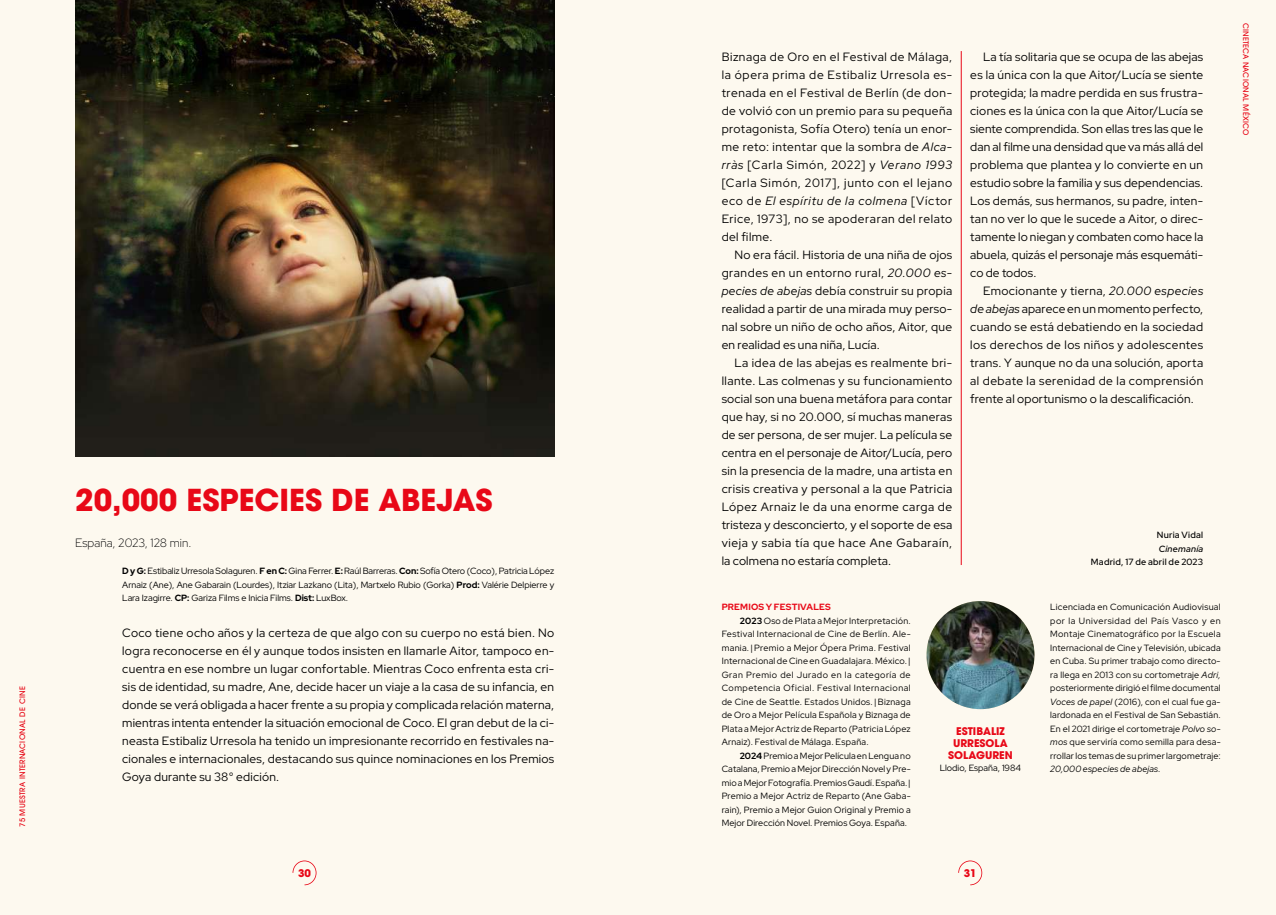
<style>
.page{position:relative;width:1276px;height:915px;background:#fff}
.page>*{position:absolute;margin:0;border:0;box-sizing:border-box;transform-origin:0 0}
.t1{font:700 30px "ITC Avant Garde Pro";color:#e80817}
.t2{font:12px/18px "Red Hat Display";letter-spacing:.02em;color:#000;text-align:justify}
.t3{font:300 12px "Red Hat Display";color:#000}
.t4{font:700 10.5px/12px "ITC Avant Garde Pro";color:#e80817;text-align:center}
.t5{font:9px/13.5px "Red Hat Display";letter-spacing:.02em;color:#000;text-align:justify}
.t6{font:9px "Red Hat Display";letter-spacing:.055em;color:#000}
.t7{font:9px "Red Hat Display";letter-spacing:.04em;color:#000}
.t8{font:600 9px "Red Hat Display";letter-spacing:.03em;color:#000}
.t9{font:italic 9px "Red Hat Display";letter-spacing:.02em;color:#000}
.t10{font:700 9px "Red Hat Display";letter-spacing:.02em;color:#e80817}
.t11{font:9px "Red Hat Display";color:#000}
.t12{font:italic 600 9px "Red Hat Display";letter-spacing:.03em;color:#000}
.t13{font:500 7.5px "ITC Avant Garde Pro";letter-spacing:.03em;color:#e80817}
.s1{font-weight:700}
.s2{font-style:italic}
</style>
<div class="page">
<div style="left:638px;top:0;width:638px;height:914px;background:#fdf9ef"></div>
<div style="left:0;top:0;width:638px;height:914px;background:#fdf9ef"></div>
<svg style="left:958px;top:860px;width:24px;height:24px"></svg>
<svg style="left:292px;top:860px;width:24px;height:24px"></svg>
<img style="left:75px;top:0;width:479px;height:457px">
<hr style="left:961px;top:51px;width:1px;height:514px;background:#e80817">
<img style="left:926px;top:601px;width:108px;height:108px;border-radius:54px">
<p class="t13" style="left:18px;top:826px;width:142px;rotate:-90deg">75 MUESTRA INTERNACIONAL DE CINE</p>
<h1 class="t1" style="left:75px;top:479px;width:419px">20,000 ESPECIES DE ABEJAS</h1>
<p class="t3" style="left:75px;top:534px;width:118px">España, 2023, 128 min.</p>
<p class="t5" style="left:122px;top:564px;width:433px"><span class="s1">D y G:</span> Estibaliz Urresola Solaguren. <span class="s1">F en C:</span> Gina Ferrer. <span class="s1">E:</span> Raúl Barreras. <span class="s1">Con:</span> Sofía Otero (Coco), Patricia López Arnaiz (Ane), Ane Gabarain (Lourdes), Itziar Lazkano (Lita), Martxelo Rubio (Gorka) <span class="s1">Prod:</span> Valérie Delpierre y Lara Izagirre. <span class="s1">CP:</span> Gariza Films e Inicia Films. <span class="s1">Dist:</span> LuxBox.</p>
<p class="t2" style="left:122px;top:623px;width:433px">Coco tiene ocho años y la certeza de que algo con su cuerpo no está bien. No logra reconocerse en él y aunque todos insisten en llamarle Aitor, tampoco en&shy;cuentra en ese nombre un lugar confortable. Mientras Coco enfrenta esta cri&shy;sis de identidad, su madre, Ane, decide hacer un viaje a la casa de su infancia, en donde se verá obligada a hacer frente a su propia y complicada relación materna, mientras intenta entender la situación emocional de Coco. El gran debut de la ci&shy;neasta Estibaliz Urresola ha tenido un impresionante recorrido en festivales na&shy;cionales e internacionales, destacando sus quince nominaciones en los Premios Goya durante su 38° edición.</p>
<p class="t2" style="left:721px;top:47px;width:232px">Biznaga de Oro en el Festival de Málaga, la ópera prima de Estibaliz Urresola es&shy;trenada en el Festival de Berlín (de don&shy;de volvió con un premio para su pequeña protagonista, Sofía Otero) tenía un enor&shy;me reto: intentar que la sombra de <span class="s2">Alca&shy;rràs</span> [Carla Simón, 2022] y <span class="s2">Verano 1993 </span>[Carla Simón, 2017], junto con el lejano eco de <span class="s2">El espíritu de la colmena</span> [Víctor Erice, 1973], no se apoderaran del relato del filme.</p>
<p class="t2" style="left:721px;top:245px;width:232px;text-indent:13px">No era fácil. Historia de una niña de ojos grandes en un entorno rural, <span class="s2">20.000 es&shy;pecies de abejas</span> debía construir su propia realidad a partir de una mirada muy perso&shy;nal sobre un niño de ocho años, Aitor, que en realidad es una niña, Lucía.</p>
<p class="t2" style="left:721px;top:353px;width:232px;text-indent:13px">La idea de las abejas es realmente bri&shy;llante. Las colmenas y su funcionamiento social son una buena metáfora para contar que hay, si no 20.000, sí muchas maneras de ser persona, de ser mujer. La película se centra en el personaje de Aitor/Lucía, pero sin la presencia de la madre, una artista en crisis creativa y personal a la que Patricia López Arnaiz le da una enorme carga de tristeza y desconcierto, y el soporte de esa vieja y sabia tía que hace Ane Gabaraín, la colmena no estaría completa.</p>
<p class="t2" style="left:970px;top:47px;width:234px;text-indent:13px">La tía solitaria que se ocupa de las abejas es la única con la que Aitor/Lucía se siente protegida; la madre perdida en sus frustra&shy;ciones es la única con la que Aitor/Lucía se siente comprendida. Son ellas tres las que le dan al filme una densidad que va más allá del problema que plantea y lo convierte en un estudio sobre la familia y sus dependencias.<br>Los demás, sus hermanos, su padre, inten&shy;tan no ver lo que le sucede a Aitor, o direc&shy;tamente lo niegan y combaten como hace la abuela, quizás el personaje más esquemáti&shy;co de todos.</p>
<p class="t2" style="left:970px;top:281px;width:234px;text-indent:13px">Emocionante y tierna, <span class="s2">20.000 especies de abejas</span> aparece en un momento perfecto, cuando se está debatiendo en la sociedad los derechos de los niños y adolescentes trans. Y aunque no da una solución, aporta al debate la serenidad de la comprensión frente al oportunismo o la descalificación.</p>
<p class="t8" style="left:1156px;top:528px;width:48px">Nuria Vidal</p>
<p class="t12" style="left:1158px;top:542px;width:46px">Cinemanía</p>
<p class="t8" style="left:1091px;top:555px;width:114px">Madrid, 17 de abril de 2023</p>
<p class="t5" style="left:1050px;top:600px;width:172px">Licenciada en Comunicación Audiovisual por la Universidad del País Vasco y en Montaje Cinematográfico por la Escuela Internacional de Cine y Televisión, ubicada en Cuba. Su primer trabajo como directo&shy;ra llega en 2013 con su cortometraje <span class="s2">Adri, </span>posteriormente dirigió el filme documental <span class="s2">Voces de papel</span> (2016), con el cual fue ga&shy;lardonada en el Festival de San Sebastián.<br>En el 2021 dirige el cortometraje <span class="s2">Polvo so&shy;mos</span> que serviría como semilla para desa&shy;rrollar los temas de su primer largometraje:</p>
<p class="t9" style="left:1050px;top:763px;width:112px">20,000 especies de abejas.</p>
<p class="t10" style="left:721px;top:601px;width:111px">PREMIOS Y FESTIVALES</p>
<p class="t5" style="left:739px;top:613px;width:172px"><span class="s1">2023</span> Oso de Plata a Mejor Interpretación.</p>
<p class="t7" style="left:721px;top:628px;width:190px">Festival Internacional de Cine de Berlín. Ale-</p>
<p class="t5" style="left:721px;top:640px;width:190px">mania.|Premio a Mejor Ópera Prima. Festival</p>
<p class="t5" style="left:721px;top:654px;width:190px">Internacional de Cine en Guadalajara. México.|</p>
<p class="t6" style="left:721px;top:668px;width:190px">Gran Premio del Jurado en la categoría de</p>
<p class="t6" style="left:721px;top:682px;width:190px">Competencia Oficial. Festival Internacional</p>
<p class="t5" style="left:721px;top:694px;width:190px">de Cine de Seattle. Estados Unidos.|Biznaga</p>
<p class="t5" style="left:721px;top:708px;width:190px">de Oro a Mejor Película Española y Biznaga de</p>
<p class="t5" style="left:721px;top:721px;width:190px">Plata a Mejor Actriz de Reparto (Patricia López</p>
<p class="t5" style="left:721px;top:735px;width:148px">Arnaiz). Festival de Málaga. España.</p>
<p class="t5" style="left:739px;top:748px;width:172px"><span class="s1">2024</span> Premio a Mejor Película en Lengua no</p>
<p class="t5" style="left:721px;top:762px;width:190px">Catalana, Premio a Mejor Dirección Novel y Pre-</p>
<p class="t5" style="left:721px;top:775px;width:190px">mio a Mejor Fotografía. Premios Gaudí. España.|</p>
<p class="t5" style="left:721px;top:789px;width:190px">Premio a Mejor Actriz de Reparto (Ane Gaba-</p>
<p class="t5" style="left:721px;top:802px;width:190px">rain), Premio a Mejor Guion Original y Premio a</p>
<p class="t5" style="left:721px;top:816px;width:187px">Mejor Dirección Novel. Premios Goya. España.</p>
<p class="t4" style="left:948px;top:724px;width:66px">ESTIBALIZ<br>URRESOLA<br>SOLAGUREN</p>
<p class="t11" style="left:939px;top:761px;width:83px">Llodio, España, 1984</p>
<p class="t4" style="left:298px;top:866px;width:14px">30</p>
<p class="t4" style="left:963px;top:866px;width:14px">31</p>
<p class="t13" style="left:1250px;top:23px;width:114px;rotate:90deg">CINETECA NACIONAL MÉXICO</p>
</div>
